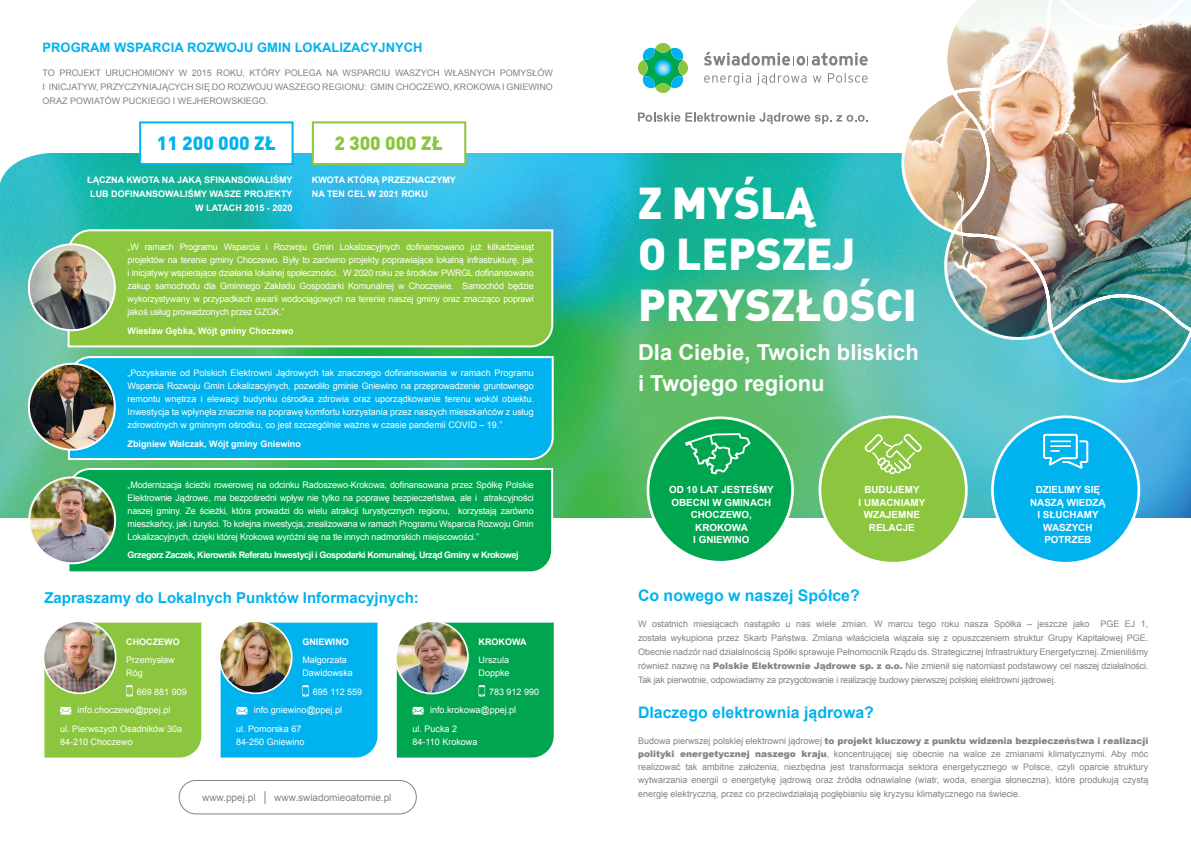
<style>
.page{position:relative;width:1191px;height:842px;background:#fff}
.page>*{position:absolute;margin:0;border:0;box-sizing:border-box;transform-origin:0 0}
.t1{font:900 44.1px "DIN Pro";color:#fff}
.t2{font:700 22px "Arial";color:#fff}
.t3{font:900 19px "DIN Pro";color:#00b3ef}
.t4{font:900 19px "DIN Pro";color:#8bc63e}
.t5{font:700 15.9px "Arial";color:#00b3ef}
.t6{font:700 15px "Arial";color:#00b3ef}
.t7{font:700 13px "Arial";color:#00b3ef}
.t8{font:10px "Arial";color:#808285}
.t9{font:700 9.8px "Arial";color:#fff}
.t10{font:9px/13px "Arial";color:#fff;text-align:justify}
.t11{font:9px/14px "Arial";color:#808285;text-align:justify}
.t12{font:700 9px/18.8px "Arial";color:#fff}
.t13{font:700 9px "Arial";letter-spacing:-.045em;color:#fff}
.s1{font-weight:700}
.s2{font-weight:400}
.s3{font-weight:900}
</style>
<div class="page">
<img style="left:0;top:153px;width:448px;height:364px">
<svg style="left:0;top:153px;width:50px;height:32px"></svg>
<img style="left:448px;top:153px;width:743px;height:364px">
<img style="left:900px;top:0;width:291px;height:384px">
<svg style="left:638px;top:112px;width:229px;height:12px"></svg>
<svg style="left:704px;top:73px;width:102px;height:12px"></svg>
<svg style="left:813px;top:76px;width:8px;height:7px"></svg>
<svg style="left:828px;top:73px;width:39px;height:10px"></svg>
<svg style="left:704px;top:52px;width:163px;height:14px"></svg>
<svg style="left:638px;top:43px;width:50px;height:50px"></svg>
<div style="left:820px;top:417px;width:146px;height:146px;background:#8bc63e;border-radius:50%"></div>
<div style="left:818px;top:415px;width:149px;height:150px;border:3px solid #fff;border-radius:50%"></div>
<div style="left:992px;top:417px;width:146px;height:146px;background:#00b3ef;border-radius:50%"></div>
<div style="left:991px;top:415px;width:149px;height:150px;border:3px solid #fff;border-radius:50%"></div>
<svg style="left:67px;top:355px;width:487px;height:106px;background:#0db6ec"></svg>
<img style="left:29px;top:364px;width:86px;height:86px;border-radius:43px">
<div style="left:28px;top:363px;width:88px;height:88px;border:2px solid #fff;border-radius:50%"></div>
<div style="left:66px;top:467px;width:488px;height:105px;background:#00a54f"></div>
<img style="left:29px;top:477px;width:86px;height:86px;border-radius:43px">
<div style="left:28px;top:476px;width:88px;height:88px;border:2px solid #fff;border-radius:50%"></div>
<svg style="left:67px;top:228px;width:487px;height:120px;background:#8dc747"></svg>
<img style="left:29px;top:244px;width:86px;height:86px;border-radius:43px">
<div style="left:28px;top:243px;width:88px;height:88px;border:2px solid #fff;border-radius:50%"></div>
<svg style="left:44px;top:623px;width:157px;height:134px;background:#93bd51"></svg>
<div style="left:397px;top:623px;width:156px;height:134px;background:#00a54f"></div>
<div style="left:221px;top:623px;width:156px;height:134px;background:#00b3ef"></div>
<img style="left:219px;top:621px;width:73px;height:72px;border-radius:36px">
<div style="left:219px;top:620px;width:74px;height:74px;border:2px solid #fff;border-radius:50%"></div>
<img style="left:396px;top:622px;width:72px;height:71px">
<div style="left:395px;top:620px;width:74px;height:74px;border:2px solid #fff;border-radius:50%"></div>
<svg style="left:264px;top:791px;width:1px;height:13px"></svg>
<div style="left:179px;top:780px;width:238px;height:34px;border:1px solid #808285;border-radius:17px"></div>
<div style="left:313px;top:122px;width:152px;height:42px;background:#fff"></div>
<div style="left:312px;top:121px;width:154px;height:44px;border:2px solid #8bc63e"></div>
<div style="left:140px;top:122px;width:152px;height:42px;background:#fff"></div>
<div style="left:139px;top:121px;width:154px;height:44px;border:2px solid #00b3ef"></div>
<svg style="left:864px;top:433px;width:58px;height:41px"></svg>
<svg style="left:1043px;top:434px;width:45px;height:35px"></svg>
<div style="left:648px;top:418px;width:144px;height:144px;background:#00a54f;border-radius:50%"></div>
<div style="left:646px;top:416px;width:148px;height:148px;border:3px solid #fff;border-radius:50%"></div>
<svg style="left:684px;top:433px;width:67px;height:42px"></svg>
<p class="t7" style="left:43px;top:39px;width:381px">PROGRAM WSPARCIA ROZWOJU GMIN LOKALIZACYJNYCH</p>
<p class="t11" style="left:43px;top:66px;width:512px">TO PROJEKT URUCHOMIONY W 2015 ROKU, KTÓRY POLEGA NA WSPARCIU WASZYCH WŁASNYCH POMYSŁÓW I INICJATYW, PRZYCZYNIAJĄCYCH SIĘ DO ROZWOJU WASZEGO REGIONU: GMIN CHOCZEWO, KROKOWA I GNIEWINO ORAZ POWIATÓW PUCKIEGO I WEJHEROWSKIEGO.</p>
<p class="t3" style="left:157px;top:131px;width:120px">11 200 000 ZŁ</p>
<p class="t12" style="left:87px;top:173px;width:207px;line-height:14px;text-align:center">ŁĄCZNA KWOTA NA JAKĄ SFINANSOWALIŚMY<br>LUB DOFINANSOWALIŚMY WASZE PROJEKTY</p>
<p class="t12" style="left:195px;top:199px;width:99px">W LATACH 2015 - 2020</p>
<p class="t4" style="left:334px;top:131px;width:110px">2 300 000 ZŁ</p>
<p class="t12" style="left:312px;top:171px;width:145px">KWOTA KTÓRĄ PRZEZNACZYMY</p>
<p class="t12" style="left:312px;top:185px;width:118px">NA TEN CEL W 2021 ROKU</p>
<p class="t10" style="left:128px;top:241px;width:408px">„W ramach Programu Wsparcia i Rozwoju Gmin Lokalizacyjnych dofinansowano już kilkadziesiąt projektów na terenie gminy Choczewo. Były to zarówno projekty poprawiające lokalną infrastrukturę, jak i inicjatywy wspierające działania lokalnej społeczności. W 2020 roku ze środków PWRGL dofinansowano zakup samochodu dla Gminnego Zakładu Gospodarki Komunalnej w Choczewie. Samochód będzie wykorzystywany w przypadkach awarii wodociągowych na terenie naszej gminy oraz znacząco poprawi jakoś usług prowadzonych przez GZGK.”</p>
<p class="t12" style="left:128px;top:322px;width:167px">Wiesław Gębka, Wójt gminy Choczewo</p>
<p class="t10" style="left:128px;top:366px;width:408px">„Pozyskanie od Polskich Elektrowni Jądrowych tak znacznego dofinansowania w ramach Programu Wsparcia Rozwoju Gmin Lokalizacyjnych, pozwoliło gminie Gniewino na przeprowadzenie gruntownego remontu wnętrza i elewacji budynku ośrodka zdrowia oraz uporządkowanie terenu wokół obiektu.<br>Inwestycja ta wpłynęła znacznie na poprawę komfortu korzystania przez naszych mieszkańców z usług zdrowotnych w gminnym ośrodku, co jest szczególnie ważne w czasie pandemii COVID – 19.”</p>
<p class="t12" style="left:128px;top:434px;width:175px">Zbigniew Walczak, Wójt gminy Gniewino</p>
<p class="t10" style="left:128px;top:478px;width:408px">„Modernizacja ścieżki rowerowej na odcinku Radoszewo-Krokowa, dofinansowana przez Spółkę Polskie Elektrownie Jądrowe, ma bezpośredni wpływ nie tylko na poprawę bezpieczeństwa, ale i atrakcyjności naszej gminy. Ze ścieżki, która prowadzi do wielu atrakcji turystycznych regionu, korzystają zarówno mieszkańcy, jak i turyści. To kolejna inwestycja, zrealizowana w ramach Programu Wsparcia Rozwoju Gmin Lokalizacyjnych, dzięki której Krokowa wyróżni się na tle innych nadmorskich miejscowości.”</p>
<p class="t13" style="left:128px;top:549px;width:392px">Grzegorz Zaczek, Kierownik Referatu Inwestycji i Gospodarki Komunalnej, Urząd Gminy w Krokowej</p>
<p class="t6" style="left:44px;top:588px;width:376px">Zapraszamy do Lokalnych Punktów Informacyjnych:</p>
<p class="t10" style="left:126px;top:632px;width:55px;line-height:18.8px"><span class="s1">CHOCZEWO<br></span>Przemysław</p>
<p class="t10" style="left:126px;top:666px;width:18px">Róg</p>
<p class="t10" style="left:137px;top:685px;width:52px">669 881 909</p>
<p class="t10" style="left:302px;top:632px;width:48px;line-height:18.8px"><span class="s1">GNIEWINO<br></span>Małgorzata</p>
<p class="t10" style="left:302px;top:666px;width:52px">Dawidowska</p>
<p class="t10" style="left:313px;top:685px;width:51px">695 112 559</p>
<p class="t12" style="left:478px;top:632px;width:49px">KROKOWA<br><span class="s2">Urszula</span></p>
<p class="t10" style="left:478px;top:666px;width:33px">Doppke</p>
<p class="t10" style="left:489px;top:685px;width:52px">783 912 990</p>
<p class="t10" style="left:78px;top:704px;width:94px">info.choczewo@ppej.pl</p>
<p class="t10" style="left:60px;top:723px;width:124px">ul. Pierwszych Osadników 30a</p>
<p class="t10" style="left:60px;top:735px;width:74px">84-210 Choczewo</p>
<p class="t10" style="left:254px;top:704px;width:90px">info.gniewino@ppej.pl</p>
<p class="t10" style="left:236px;top:723px;width:67px">ul. Pomorska 67</p>
<p class="t10" style="left:236px;top:735px;width:70px">84-250 Gniewino</p>
<p class="t8" style="left:202px;top:790px;width:55px">www.ppej.pl</p>
<p class="t8" style="left:274px;top:790px;width:119px">www.swiadomieoatomie.pl</p>
<p class="t10" style="left:430px;top:704px;width:88px">info.krokowa@ppej.pl</p>
<p class="t10" style="left:412px;top:723px;width:46px">ul. Pucka 2</p>
<p class="t10" style="left:412px;top:735px;width:66px">84-110 Krokowa</p>
<p class="t1" style="left:638px;top:174px;width:178px">Z MYŚLĄ</p>
<p class="t1" style="left:638px;top:224px;width:219px">O LEPSZEJ</p>
<p class="t1" style="left:638px;top:275px;width:280px">PRZYSZŁOŚCI</p>
<p class="t2" style="left:638px;top:338px;width:282px">Dla Ciebie, Twoich bliskich</p>
<p class="t2" style="left:638px;top:369px;width:188px">i Twojego regionu</p>
<p class="t9" style="left:669px;top:483px;width:106px">OD 10 LAT JESTEŚMY</p>
<p class="t9" style="left:671px;top:496px;width:101px">OBECNI W GMINACH</p>
<p class="t9" style="left:691px;top:508px;width:63px">CHOCZEWO,</p>
<p class="t9" style="left:695px;top:521px;width:54px">KROKOWA</p>
<p class="t9" style="left:693px;top:533px;width:58px">I GNIEWINO</p>
<p class="t9" style="left:864px;top:483px;width:57px">BUDUJEMY</p>
<p class="t9" style="left:858px;top:496px;width:68px">I UMACNIAMY</p>
<p class="t9" style="left:863px;top:508px;width:58px">WZAJEMNE</p>
<p class="t9" style="left:869px;top:521px;width:47px">RELACJE</p>
<p class="t9" style="left:1035px;top:483px;width:66px">DZIELIMY SIĘ</p>
<p class="t9" style="left:1030px;top:496px;width:77px">NASZĄ WIEDZĄ</p>
<p class="t9" style="left:1037px;top:508px;width:63px">I SŁUCHAMY</p>
<p class="t9" style="left:1043px;top:521px;width:51px">WASZYCH</p>
<p class="t9" style="left:1044px;top:533px;width:48px">POTRZEB</p>
<p class="t5" style="left:638px;top:585px;width:223px">Co nowego w naszej Spółce?</p>
<p class="t11" style="left:638px;top:617px;width:512px">W ostatnich miesiącach nastąpiło u nas wiele zmian. W marcu tego roku nasza Spółka – jeszcze jako PGE EJ 1, została wykupiona przez Skarb Państwa. Zmiana właściciela wiązała się z opuszczeniem struktur Grupy Kapitałowej PGE.<br>Obecnie nadzór nad działalnością Spółki sprawuje Pełnomocnik Rządu ds. Strategicznej Infrastruktury Energetycznej. Zmieniliśmy również nazwę na <span class="s3">Polskie Elektrownie Jądrowe sp. z o.o.</span> Nie zmienił się natomiast podstawowy cel naszej działalności.<br>Tak jak pierwotnie, odpowiadamy za przygotowanie i realizację budowy pierwszej polskiej elektrowni jądrowej.</p>
<p class="t5" style="left:638px;top:701px;width:237px">Dlaczego elektrownia jądrowa?</p>
<p class="t11" style="left:638px;top:734px;width:512px;line-height:13px">Budowa pierwszej polskiej elektrowni jądrowej <span class="s3">to projekt kluczowy z punktu widzenia bezpieczeństwa i realizacji polityki energetycznej naszego kraju</span>, koncentrującej się obecnie na walce ze zmianami klimatycznymi. Aby móc realizować tak ambitne założenia, niezbędna jest transformacja sektora energetycznego w Polsce, czyli oparcie struktury wytwarzania energii o energetykę jądrową oraz źródła odnawialne (wiatr, woda, energia słoneczna), które produkują czystą</p>
<p class="t11" style="left:638px;top:786px;width:384px">energię elektryczną, przez co przeciwdziałają pogłębianiu się kryzysu klimatycznego na świecie.</p>
</div>
